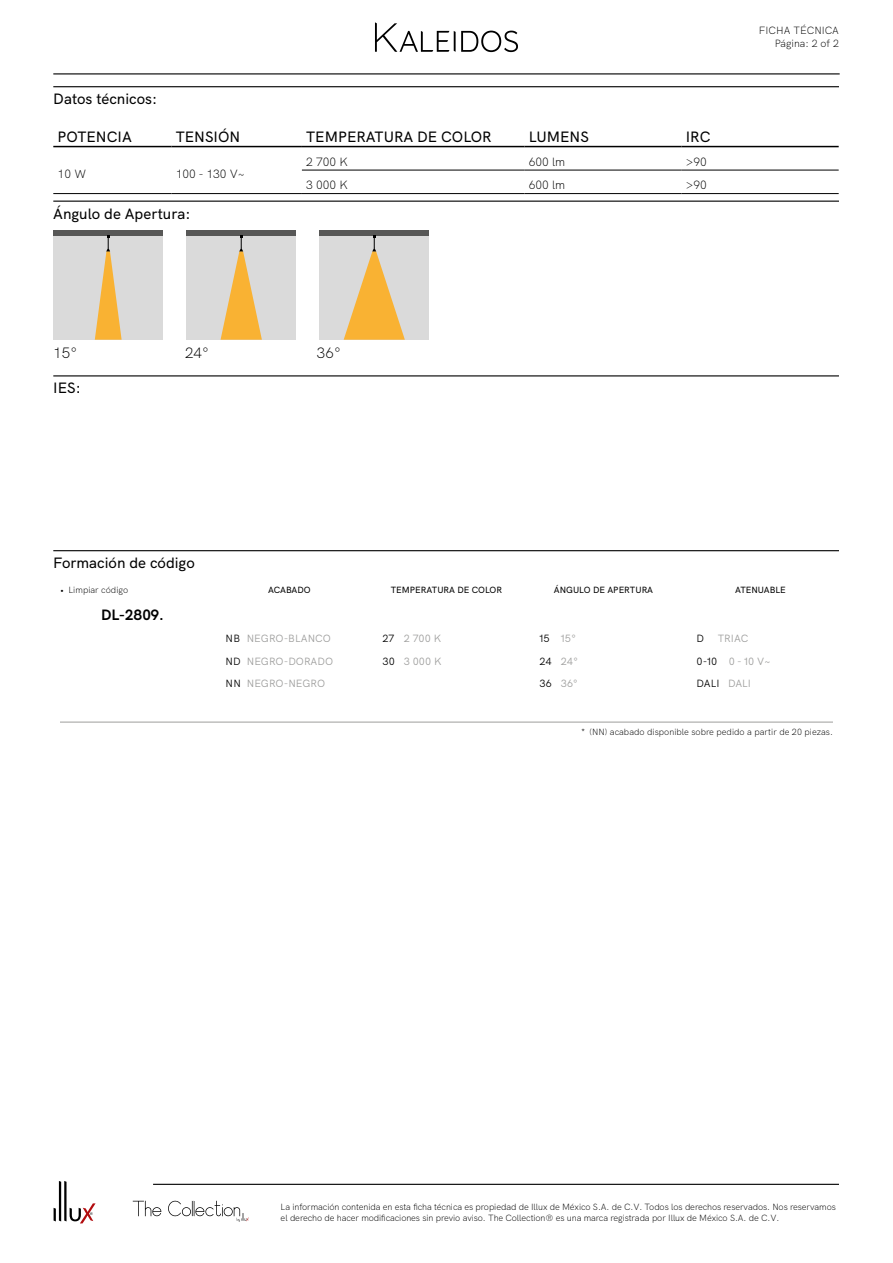
<style>
.page{position:relative;width:893px;height:1263px;background:#fff}
.page>*{position:absolute;margin:0;border:0;box-sizing:border-box;transform-origin:0 0}
.t1{font:500 15px "HK Grotesk";color:#000}
.t2{font:300 15px "HK Grotesk";color:#000}
.t3{font:700 15px "HK Grotesk";color:#000}
.t4{font:300 12px "HK Grotesk";color:#000}
.t5{font:10.5px "HK Grotesk";color:#9d9d9c}
.t6{font:300 10.5px/12.6px "HK Grotesk";color:#000;text-align:right}
.t7{font:10.5px "HK Grotesk";color:#000}
.t8{font:300 9px/10.8px "HK Grotesk";letter-spacing:-.01em;color:#000}
.t9{font:500 9px "HK Grotesk";color:#000}
.s1{color:#000}
.s2{color:#9d9d9c}
</style>
<div class="page">
<hr style="left:153px;top:1184px;width:686px;height:1px;background:#000">
<hr style="left:53px;top:73px;width:787px;height:1px;background:#000">
<svg style="left:375px;top:22px;width:143px;height:30px"></svg>
<svg style="left:54px;top:1181px;width:42px;height:42px"></svg>
<svg style="left:133px;top:1201px;width:28px;height:15px"></svg>
<svg style="left:168px;top:1201px;width:81px;height:21px"></svg>
<hr style="left:53px;top:86px;width:786px;height:1px;background:#000">
<hr style="left:53px;top:201px;width:786px;height:1px;background:#000">
<hr style="left:53px;top:375px;width:786px;height:1px;background:#000">
<hr style="left:53px;top:550px;width:786px;height:1px;background:#000">
<hr style="left:53px;top:146px;width:118px;height:1px;background:#000">
<hr style="left:171px;top:146px;width:131px;height:1px;background:#000">
<hr style="left:302px;top:146px;width:222px;height:1px;background:#000">
<hr style="left:524px;top:146px;width:157px;height:1px;background:#000">
<hr style="left:681px;top:146px;width:158px;height:1px;background:#000">
<hr style="left:302px;top:170px;width:222px;height:1px;background:#000">
<hr style="left:524px;top:170px;width:157px;height:1px;background:#000">
<hr style="left:681px;top:170px;width:158px;height:1px;background:#000">
<hr style="left:53px;top:193px;width:118px;height:1px;background:#000">
<hr style="left:171px;top:193px;width:131px;height:1px;background:#000">
<hr style="left:302px;top:193px;width:222px;height:1px;background:#000">
<hr style="left:524px;top:193px;width:157px;height:1px;background:#000">
<hr style="left:681px;top:193px;width:158px;height:1px;background:#000">
<div style="left:53px;top:230px;width:110px;height:110px;background:#dadada"></div>
<div style="left:53px;top:230px;width:110px;height:5px;background:#575756"></div>
<svg style="left:95px;top:235px;width:27px;height:105px"></svg>
<div style="left:186px;top:230px;width:110px;height:110px;background:#dadada"></div>
<div style="left:186px;top:230px;width:110px;height:5px;background:#575756"></div>
<svg style="left:221px;top:235px;width:41px;height:105px"></svg>
<div style="left:319px;top:230px;width:110px;height:110px;background:#dadada"></div>
<div style="left:319px;top:230px;width:110px;height:5px;background:#575756"></div>
<svg style="left:344px;top:235px;width:61px;height:105px"></svg>
<hr style="left:60px;top:722px;width:773px;height:1px;background:#9d9d9c">
<h1 class="t1" style="left:53px;top:87px;width:105px">Datos técnicos:</h1>
<h1 class="t1" style="left:58px;top:125px;width:76px">POTENCIA</h1>
<h1 class="t1" style="left:176px;top:125px;width:66px">TENSIÓN</h1>
<h1 class="t1" style="left:306px;top:125px;width:187px">TEMPERATURA DE COLOR</h1>
<h1 class="t1" style="left:529px;top:125px;width:62px">LUMENS</h1>
<h1 class="t1" style="left:686px;top:125px;width:26px">IRC</h1>
<h2 class="t4" style="left:58px;top:164px;width:30px">10 W</h2>
<h2 class="t4" style="left:176px;top:164px;width:71px">100 - 130 V~</h2>
<h2 class="t4" style="left:306px;top:152px;width:43px">2 700 K</h2>
<h2 class="t4" style="left:529px;top:152px;width:38px">600 lm</h2>
<h2 class="t4" style="left:686px;top:152px;width:23px">&gt;90</h2>
<h2 class="t4" style="left:306px;top:176px;width:43px">3 000 K</h2>
<h2 class="t4" style="left:529px;top:176px;width:38px">600 lm</h2>
<h2 class="t4" style="left:686px;top:176px;width:23px">&gt;90</h2>
<h1 class="t1" style="left:53px;top:202px;width:139px">Ángulo de Apertura:</h1>
<h1 class="t2" style="left:53px;top:341px;width:26px">15°</h1>
<h1 class="t2" style="left:185px;top:341px;width:26px">24°</h1>
<h1 class="t2" style="left:317px;top:341px;width:26px">36°</h1>
<h1 class="t1" style="left:53px;top:377px;width:29px">IES:</h1>
<p class="t6" style="left:759px;top:23px;width:81px">FICHA TÉCNICA<br>Página: 2 of 2</p>
<h1 class="t1" style="left:53px;top:551px;width:143px">Formación de código</h1>
<p class="t8" style="left:60px;top:583px;width:70px">• Limpiar código</p>
<p class="t9" style="left:268px;top:583px;width:44px">ACABADO</p>
<p class="t9" style="left:391px;top:583px;width:113px">TEMPERATURA DE COLOR</p>
<p class="t9" style="left:554px;top:583px;width:101px">ÁNGULO DE APERTURA</p>
<p class="t9" style="left:735px;top:583px;width:52px">ATENUABLE</p>
<h1 class="t3" style="left:101px;top:603px;width:64px">DL-2809.</h1>
<p class="t5" style="left:225px;top:630px;width:107px"><span class="s1">NB</span> NEGRO-BLANCO</p>
<p class="t5" style="left:382px;top:630px;width:60px"><span class="s1">27</span> 2 700 K</p>
<p class="t5" style="left:539px;top:630px;width:38px"><span class="s1">15</span> 15°</p>
<p class="t7" style="left:696px;top:630px;width:9px">D</p>
<p class="t5" style="left:718px;top:630px;width:32px">TRIAC</p>
<p class="t5" style="left:225px;top:653px;width:109px"><span class="s1">ND</span> NEGRO-DORADO</p>
<p class="t5" style="left:382px;top:653px;width:61px"><span class="s1">30</span> 3 000 K</p>
<p class="t5" style="left:539px;top:653px;width:40px"><span class="s1">24</span> 24°</p>
<p class="t5" style="left:696px;top:653px;width:76px"><span class="s1">0-10</span> 0 - 10 V~</p>
<p class="t5" style="left:226px;top:675px;width:101px"><span class="s1">NN</span> NEGRO-NEGRO</p>
<p class="t5" style="left:539px;top:675px;width:40px"><span class="s1">36</span> 36°</p>
<p class="t7" style="left:696px;top:675px;width:56px">DALI <span class="s2">DALI</span></p>
<p class="t8" style="left:581px;top:726px;width:253px">* (NN) acabado disponible sobre pedido a partir de 20 piezas.</p>
<p class="t8" style="left:281px;top:1200px;width:557px">La información contenida en esta ficha técnica es propiedad de Illux de México S.A. de C.V. Todos los derechos reservados. Nos reservamos el derecho de hacer modificaciones sin previo aviso. The Collection® es una marca registrada por Illux de México S.A. de C.V.</p>
</div>
